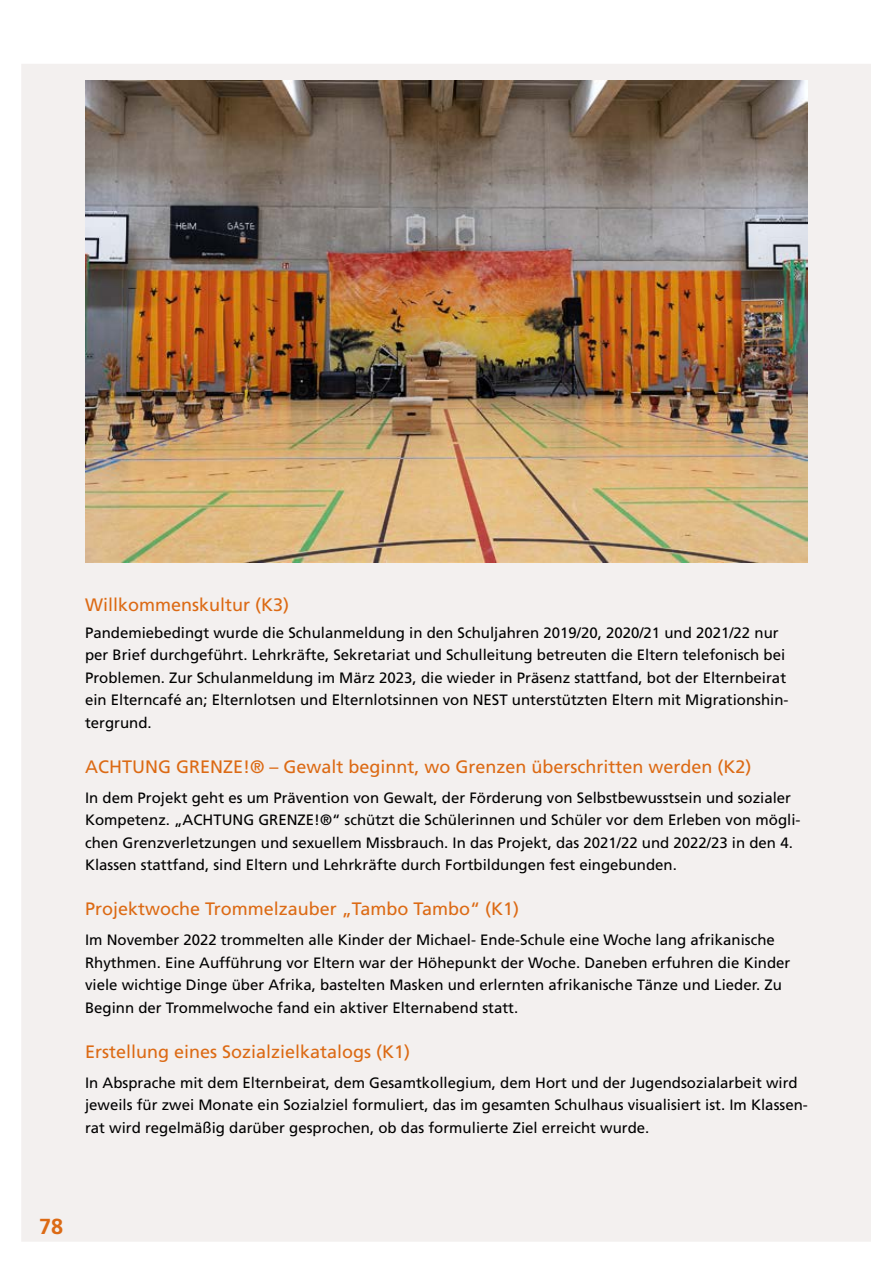
<style>
.page{position:relative;width:893px;height:1263px;background:#fff}
.page>*{position:absolute;margin:0;border:0;box-sizing:border-box;transform-origin:0 0}
.t1{font:700 21.75px "Frutiger LT Std";color:#dc6a14}
.t2{font:18px "Frutiger LT Std";color:#dc6a14}
.t3{font:15px/22.5px "Frutiger LT Std";color:#000}
</style>
<div class="page">
<img style="left:21px;top:64px;width:850px;height:1178px">
<p class="t2" style="left:85px;top:594px;width:206px">Willkommenskultur (K3)</p>
<p class="t3" style="left:85px;top:621px;width:705px">Pandemiebedingt wurde die Schulanmeldung in den Schuljahren 2019/20, 2020/21 und 2021/22 nur per Brief durchgeführt. Lehrkräfte, Sekretariat und Schulleitung betreuten die Eltern telefonisch bei Problemen. Zur Schulanmeldung im März 2023, die wieder in Präsenz stattfand, bot der Elternbeirat ein Elterncafé an; Elternlotsen und Elternlotsinnen von NEST unterstützten Eltern mit Migrationshin&shy;tergrund.</p>
<p class="t2" style="left:85px;top:756px;width:668px">ACHTUNG GRENZE!® – Gewalt beginnt, wo Grenzen überschritten werden (K2)</p>
<p class="t3" style="left:85px;top:786px;width:717px">In dem Projekt geht es um Prävention von Gewalt, der Förderung von Selbstbewusstsein und sozialer Kompetenz. „ACHTUNG GRENZE!®“ schützt die Schülerinnen und Schüler vor dem Erleben von mögli&shy;chen Grenzverletzungen und sexuellem Missbrauch. In das Projekt, das 2021/22 und 2022/23 in den 4.<br>Klassen stattfand, sind Eltern und Lehrkräfte durch Fortbildungen fest eingebunden.</p>
<p class="t2" style="left:85px;top:898px;width:436px">Projektwoche Trommelzauber „Tambo Tambo“ (K1)</p>
<p class="t3" style="left:85px;top:929px;width:707px">Im November 2022 trommelten alle Kinder der Michael- Ende-Schule eine Woche lang afrikanische Rhythmen. Eine Aufführung vor Eltern war der Höhepunkt der Woche. Daneben erfuhren die Kinder viele wichtige Dinge über Afrika, bastelten Masken und erlernten afrikanische Tänze und Lieder. Zu Beginn der Trommelwoche fand ein aktiver Elternabend statt.</p>
<p class="t2" style="left:85px;top:1041px;width:327px">Erstellung eines Sozialzielkatalogs (K1)</p>
<p class="t3" style="left:85px;top:1071px;width:724px">In Absprache mit dem Elternbeirat, dem Gesamtkollegium, dem Hort und der Jugendsozialarbeit wird jeweils für zwei Monate ein Sozialziel formuliert, das im gesamten Schulhaus visualisiert ist. Im Klassen&shy;rat wird regelmäßig darüber gesprochen, ob das formulierte Ziel erreicht wurde.</p>
<h1 class="t1" style="left:39px;top:1213px;width:26px">78</h1>
</div>
